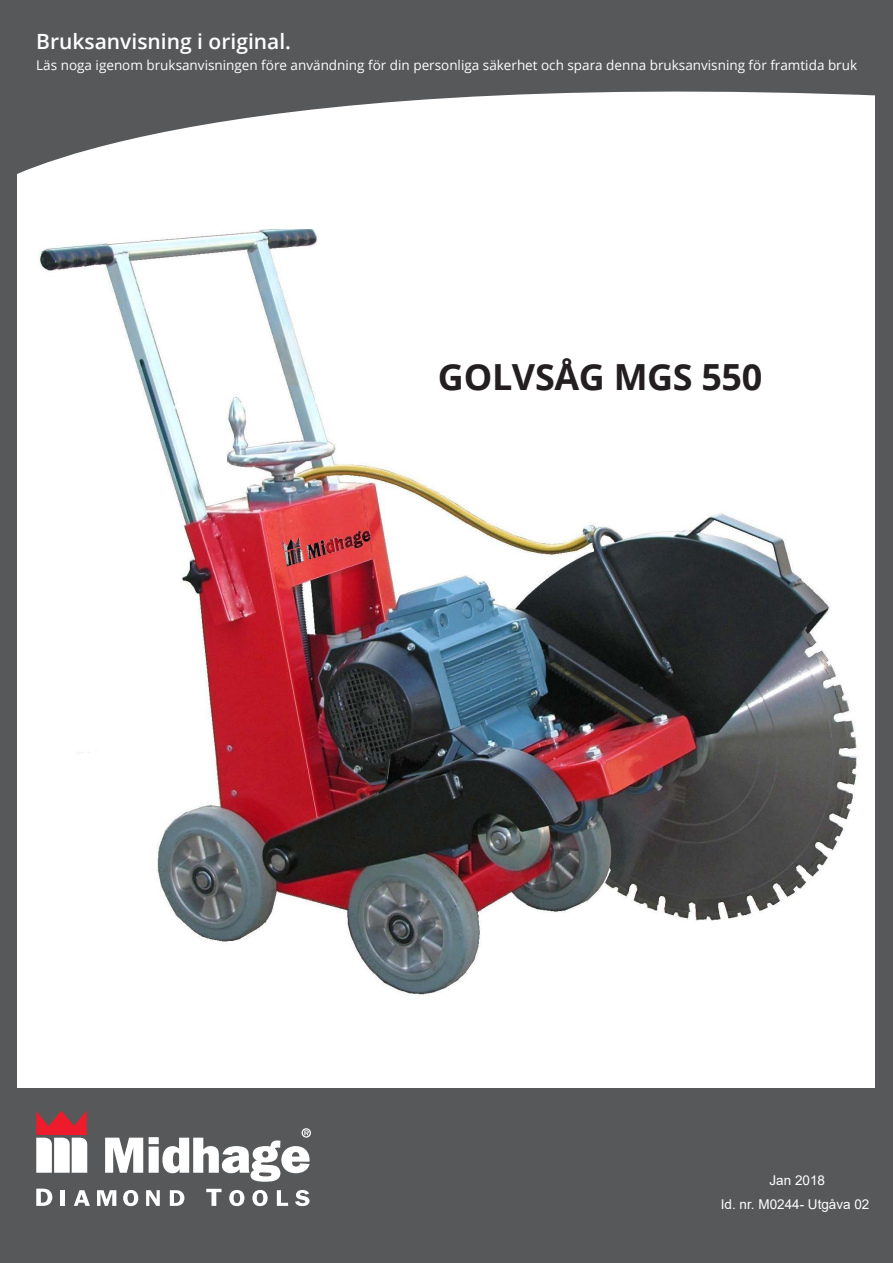
<style>
.page{position:relative;width:893px;height:1263px;background:#fff}
.page>*{position:absolute;margin:0;border:0;box-sizing:border-box;transform-origin:0 0}
.t1{font:700 36px "Open Sans";letter-spacing:-.01em;color:#231f20}
.t2{font:600 21px "Open Sans";color:#fff}
.t3{font:13.5px "Open Sans";color:#fff}
.t4{font:13.5px "Arial";color:#fff}
</style>
<div class="page">
<div style="left:0;top:1088px;width:882px;height:175px;background:#57585a"></div>
<svg style="left:17px;top:0;width:858px;height:174px;fill:#57585a"></svg>
<div style="left:0;top:0;width:17px;height:1263px;background:#57585a"></div>
<div style="left:875px;top:0;width:18px;height:1263px;background:#57585a"></div>
<svg style="left:105px;top:1138px;width:38px;height:35px"></svg>
<svg style="left:36px;top:1188px;width:16px;height:18px"></svg>
<hr style="left:61px;top:1190px;width:4px;height:16px;background:#fff">
<svg style="left:74px;top:1190px;width:16px;height:16px"></svg>
<svg style="left:97px;top:1190px;width:19px;height:16px"></svg>
<svg style="left:123px;top:1190px;width:15px;height:16px"></svg>
<svg style="left:146px;top:1190px;width:14px;height:16px"></svg>
<svg style="left:170px;top:1190px;width:14px;height:16px"></svg>
<svg style="left:206px;top:1189px;width:16px;height:17px"></svg>
<svg style="left:229px;top:1190px;width:15px;height:16px"></svg>
<svg style="left:252px;top:1190px;width:16px;height:16px"></svg>
<svg style="left:277px;top:1190px;width:11px;height:16px"></svg>
<svg style="left:295px;top:1190px;width:15px;height:16px"></svg>
<svg style="left:36px;top:1110px;width:52px;height:63px"></svg>
<svg style="left:149px;top:1128px;width:162px;height:54px"></svg>
<img style="left:39px;top:230px;width:818px;height:766px">
<p class="t2" style="left:36px;top:27px;width:256px">Bruksanvisning i original.</p>
<p class="t3" style="left:36px;top:56px;width:822px">Läs noga igenom bruksanvisningen före användning för din personliga säkerhet och spara denna bruksanvisning för framtida bruk</p>
<p class="t1" style="left:438px;top:352px;width:326px">GOLVSÅG MGS 550</p>
<p class="t4" style="left:769px;top:1171px;width:57px">Jan 2018</p>
<p class="t4" style="left:721px;top:1195px;width:150px">Id. nr. M0244- Utgåva 02</p>
</div>
